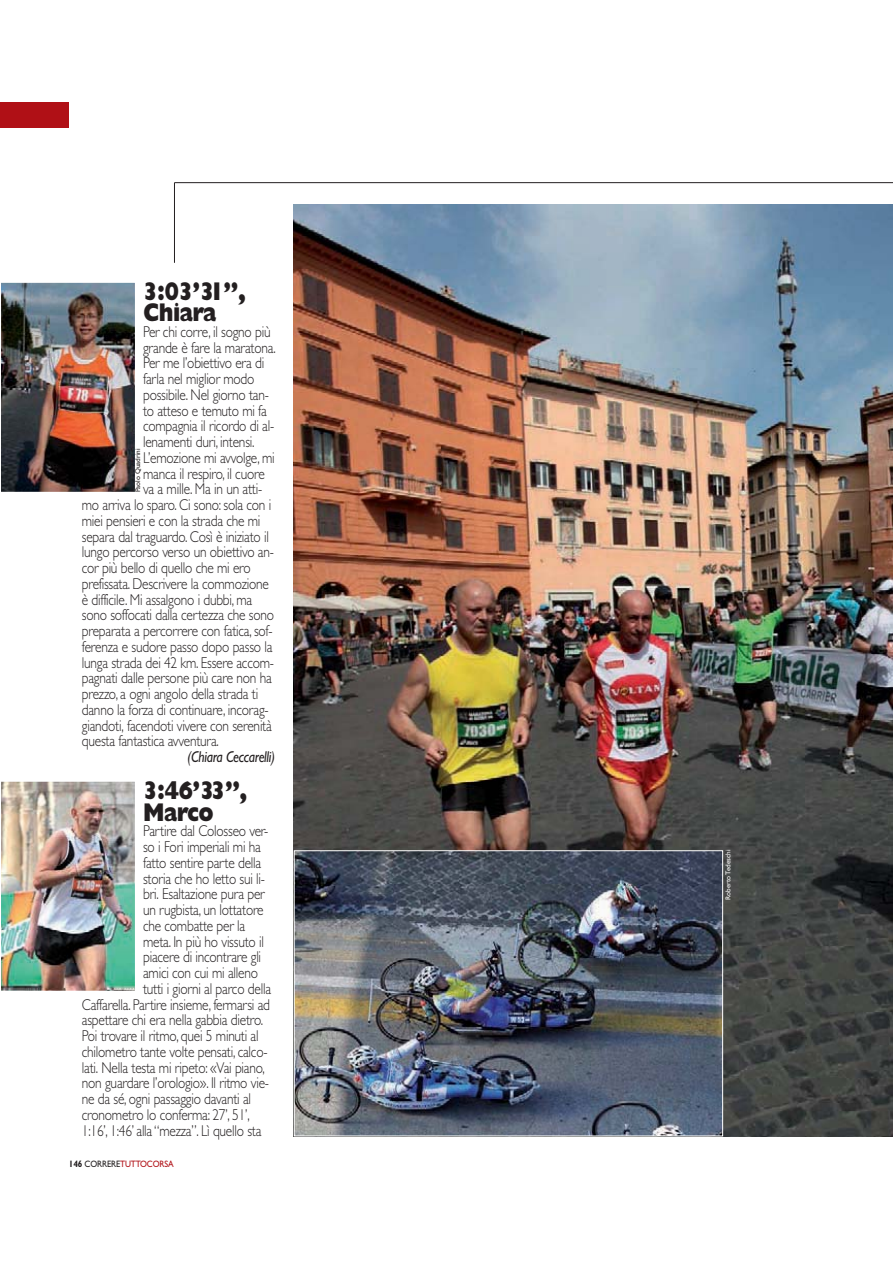
<style>
.page{position:relative;width:893px;height:1263px;background:#fff}
.page>*{position:absolute;margin:0;border:0;box-sizing:border-box;transform-origin:0 0}
.t1{font:800 25.8px/21.5px "Gill Sans";letter-spacing:-.035em;color:#231f20;scale:.85 1}
.t2{font:300 15.75px "Gill Sans";letter-spacing:-.015em;color:#231f20;scale:.85 1}
.t3{font:italic 15.75px "Gill Sans";letter-spacing:-.015em;color:#231f20;scale:.85 1}
.t4{font:9.3px "Gill Sans";letter-spacing:-.015em;color:#b01016;scale:.9 1}
.t5{font:7.2px "Gill Sans";color:#fff}
.t6{font:7.2px "Gill Sans";color:#231f20}
.s1{font-weight:700;color:#231f20}
.s2{color:#231f20}
</style>
<div class="page">
<hr style="left:174px;top:182px;width:719px;height:1px;background:#231f20">
<hr style="left:174px;top:183px;width:1px;height:80px;background:#231f20">
<div style="left:0;top:102px;width:69px;height:26px;background:#b01016"></div>
<img style="left:294px;top:204px;width:599px;height:932px">
<img style="left:2px;top:284px;width:132px;height:207px">
<div style="left:0;top:282px;width:136px;height:211px;border:1px solid #fff"></div>
<img style="left:2px;top:783px;width:132px;height:207px">
<div style="left:0;top:781px;width:136px;height:211px;border:1px solid #fff"></div>
<img style="left:296px;top:852px;width:425px;height:282px">
<div style="left:294px;top:850px;width:429px;height:286px;border:1px solid #fff"></div>
<h1 class="t1" style="left:143px;top:283px;width:123px">3:03’31”,<br>Chiara</h1>
<p class="t2" style="left:143px;top:326px;width:152px">Per chi corre, il sogno più</p>
<p class="t2" style="left:143px;top:342px;width:158px">grande è fare la maratona.</p>
<p class="t2" style="left:143px;top:358px;width:144px">Per me l’obiettivo era di</p>
<p class="t2" style="left:143px;top:373px;width:133px">farla nel miglior modo</p>
<p class="t2" style="left:143px;top:389px;width:150px">possibile. Nel giorno tan-</p>
<p class="t2" style="left:143px;top:405px;width:147px">to atteso e temuto mi fa</p>
<p class="t2" style="left:143px;top:421px;width:156px">compagnia il ricordo di al-</p>
<p class="t2" style="left:143px;top:436px;width:133px">lenamenti duri, intensi.</p>
<p class="t2" style="left:143px;top:452px;width:156px">L’emozione mi avvolge, mi</p>
<p class="t2" style="left:143px;top:468px;width:145px">manca il respiro, il cuore</p>
<p class="t2" style="left:143px;top:484px;width:142px">va a mille. Ma in un atti-</p>
<p class="t2" style="left:82px;top:499px;width:224px">mo arriva lo sparo. Ci sono: sola con i</p>
<p class="t2" style="left:82px;top:515px;width:212px">miei pensieri e con la strada che mi</p>
<p class="t2" style="left:82px;top:531px;width:222px">separa dal traguardo. Così è iniziato il</p>
<p class="t2" style="left:82px;top:547px;width:228px">lungo percorso verso un obiettivo an-</p>
<p class="t2" style="left:82px;top:562px;width:200px">cor più bello di quello che mi ero</p>
<p class="t2" style="left:82px;top:578px;width:222px">prefissata. Descrivere la commozione</p>
<p class="t2" style="left:82px;top:594px;width:202px">è difficile. Mi assalgono i dubbi, ma</p>
<p class="t2" style="left:82px;top:610px;width:227px">sono soffocati dalla certezza che sono</p>
<p class="t2" style="left:82px;top:625px;width:226px">preparata a percorrere con fatica, sof-</p>
<p class="t2" style="left:82px;top:641px;width:226px">ferenza e sudore passo dopo passo la</p>
<p class="t2" style="left:82px;top:657px;width:228px">lunga strada dei 42 km. Essere accom-</p>
<p class="t2" style="left:82px;top:673px;width:225px">pagnati dalle persone più care non ha</p>
<p class="t2" style="left:82px;top:688px;width:209px">prezzo, a ogni angolo della strada ti</p>
<p class="t2" style="left:82px;top:704px;width:221px">danno la forza di continuare, incorag-</p>
<p class="t2" style="left:82px;top:720px;width:225px">giandoti, facendoti vivere con serenità</p>
<p class="t2" style="left:82px;top:736px;width:163px">questa fantastica avventura.</p>
<p class="t3" style="left:188px;top:751px;width:104px">(Chiara Ceccarelli)</p>
<h1 class="t1" style="left:143px;top:783px;width:124px">3:46’33”,<br>Marco</h1>
<p class="t2" style="left:143px;top:826px;width:149px">Partire dal Colosseo ver-</p>
<p class="t2" style="left:143px;top:841px;width:140px">so i Fori imperiali mi ha</p>
<p class="t2" style="left:143px;top:857px;width:140px">fatto sentire parte della</p>
<p class="t2" style="left:143px;top:873px;width:145px">storia che ho letto sui li-</p>
<p class="t2" style="left:143px;top:889px;width:145px">bri. Esaltazione pura per</p>
<p class="t2" style="left:143px;top:904px;width:143px">un rugbista, un lottatore</p>
<p class="t2" style="left:143px;top:920px;width:122px">che combatte per la</p>
<p class="t2" style="left:143px;top:936px;width:144px">meta. In più ho vissuto il</p>
<p class="t2" style="left:143px;top:952px;width:140px">piacere di incontrare gli</p>
<p class="t2" style="left:143px;top:967px;width:137px">amici con cui mi alleno</p>
<p class="t2" style="left:143px;top:983px;width:152px">tutti i giorni al parco della</p>
<p class="t2" style="left:82px;top:999px;width:223px">Caffarella. Partire insieme, fermarsi ad</p>
<p class="t2" style="left:82px;top:1015px;width:215px">aspettare chi era nella gabbia dietro.</p>
<p class="t2" style="left:82px;top:1030px;width:209px">Poi trovare il ritmo, quei 5 minuti al</p>
<p class="t2" style="left:82px;top:1046px;width:220px">chilometro tante volte pensati, calco-</p>
<p class="t2" style="left:82px;top:1062px;width:217px">lati. Nella testa mi ripeto: «Vai piano,</p>
<p class="t2" style="left:82px;top:1078px;width:222px">non guardare l’orologio». Il ritmo vie-</p>
<p class="t2" style="left:82px;top:1093px;width:201px">ne da sé, ogni passaggio davanti al</p>
<p class="t2" style="left:82px;top:1109px;width:199px">cronometro lo conferma: 27’, 51’,</p>
<p class="t2" style="left:82px;top:1125px;width:213px">1:16’, 1:46’ alla “mezza”. Lì quello sta</p>
<p class="t6" style="left:135px;top:492px;width:45px;rotate:-90deg">Paolo Quadrini</p>
<p class="t4" style="left:69px;top:1161px;width:118px"><span class="s1">146</span> <span class="s2">CORRERE</span>TUTTOCORSA</p>
<p class="t5" style="left:725px;top:900px;width:52px;rotate:-90deg">Roberto Tedeschi</p>
</div>
